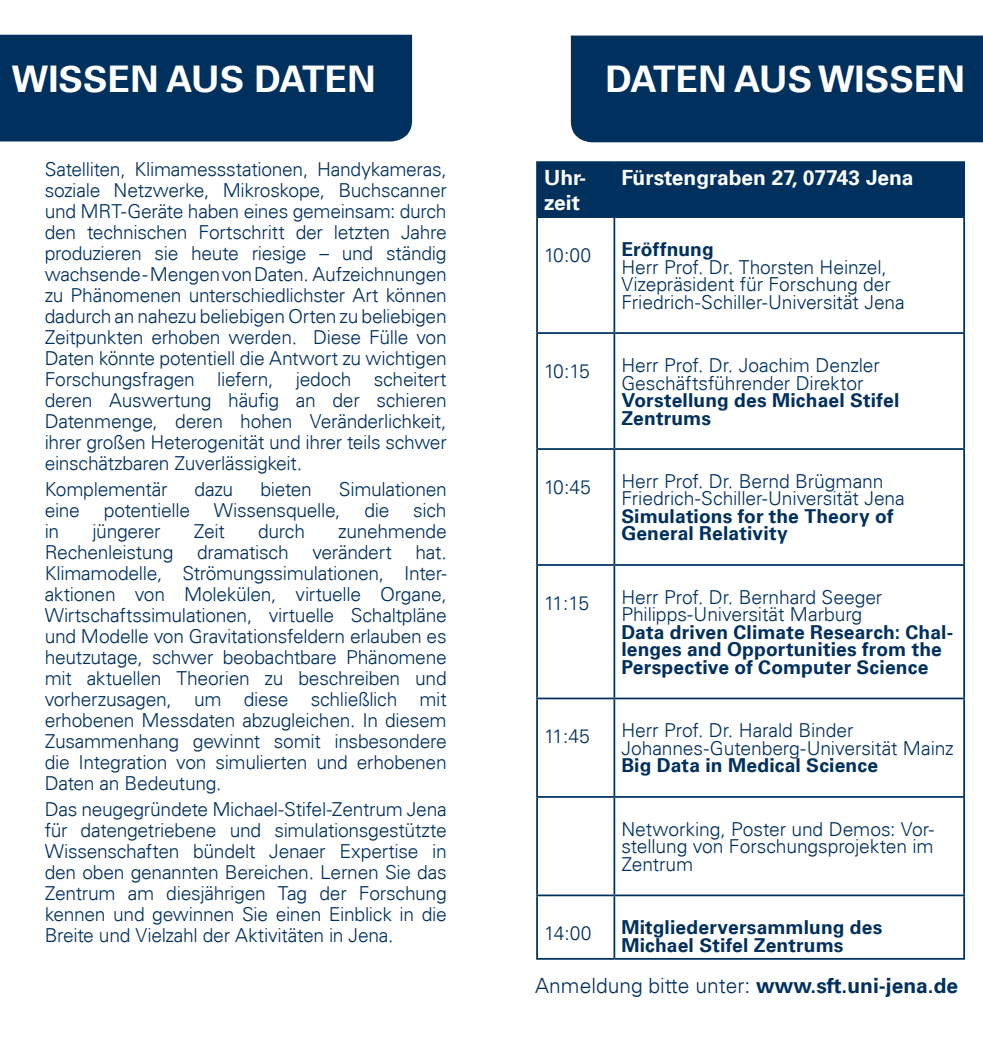
<style>
.page{position:relative;width:983px;height:1042px;background:#fff}
.page>*{position:absolute;margin:0;border:0;box-sizing:border-box;transform-origin:0 0}
.t1{font:700 36.75px "Univers 65";color:#fff}
.t2{font:300 21px "Univers 45";color:#00305e}
.t3{font:700 21px/25.2px "Univers 65";color:#fff}
.t4{font:300 19.25px/21px "Univers 45";letter-spacing:-.015em;color:#00305e;text-align:justify}
.t5{font:700 19.25px/17.5px "Univers 65";letter-spacing:.005em;color:#00305e}
.s1{font-family:"Univers 65";font-weight:700}
</style>
<div class="page">
<div style="left:0;top:35px;width:412px;height:106px;background:#00305e"></div>
<div style="left:570px;top:36px;width:412px;height:106px;background:#00305e"></div>
<div style="left:537px;top:163px;width:425px;height:53px;background:#00305e"></div>
<hr style="left:536px;top:218px;width:1px;height:114px;background:#00305e">
<hr style="left:613px;top:218px;width:2px;height:114px;background:#00305e">
<hr style="left:962px;top:218px;width:2px;height:114px;background:#00305e">
<hr style="left:536px;top:332px;width:78px;height:2px;background:#00305e">
<hr style="left:536px;top:334px;width:1px;height:114px;background:#00305e">
<hr style="left:614px;top:332px;width:350px;height:2px;background:#00305e">
<hr style="left:613px;top:334px;width:2px;height:114px;background:#00305e">
<hr style="left:962px;top:334px;width:2px;height:114px;background:#00305e">
<hr style="left:536px;top:448px;width:78px;height:2px;background:#00305e">
<hr style="left:536px;top:450px;width:1px;height:114px;background:#00305e">
<hr style="left:614px;top:448px;width:350px;height:2px;background:#00305e">
<hr style="left:613px;top:450px;width:2px;height:114px;background:#00305e">
<hr style="left:962px;top:450px;width:2px;height:114px;background:#00305e">
<hr style="left:536px;top:564px;width:78px;height:2px;background:#00305e">
<hr style="left:536px;top:566px;width:1px;height:131px;background:#00305e">
<hr style="left:614px;top:564px;width:350px;height:2px;background:#00305e">
<hr style="left:613px;top:566px;width:2px;height:131px;background:#00305e">
<hr style="left:962px;top:566px;width:2px;height:131px;background:#00305e">
<hr style="left:536px;top:697px;width:78px;height:2px;background:#00305e">
<hr style="left:536px;top:699px;width:1px;height:97px;background:#00305e">
<hr style="left:614px;top:697px;width:350px;height:2px;background:#00305e">
<hr style="left:613px;top:699px;width:2px;height:97px;background:#00305e">
<hr style="left:962px;top:699px;width:2px;height:97px;background:#00305e">
<hr style="left:536px;top:796px;width:78px;height:2px;background:#00305e">
<hr style="left:536px;top:798px;width:1px;height:96px;background:#00305e">
<hr style="left:614px;top:796px;width:350px;height:2px;background:#00305e">
<hr style="left:613px;top:798px;width:2px;height:96px;background:#00305e">
<hr style="left:962px;top:798px;width:2px;height:96px;background:#00305e">
<hr style="left:536px;top:894px;width:78px;height:2px;background:#00305e">
<hr style="left:536px;top:896px;width:1px;height:62px;background:#00305e">
<hr style="left:614px;top:894px;width:350px;height:2px;background:#00305e">
<hr style="left:613px;top:896px;width:2px;height:62px;background:#00305e">
<hr style="left:962px;top:896px;width:2px;height:62px;background:#00305e">
<hr style="left:536px;top:958px;width:78px;height:1px;background:#00305e">
<hr style="left:614px;top:958px;width:350px;height:1px;background:#00305e">
<hr style="left:536px;top:161px;width:78px;height:2px;background:#00305e">
<hr style="left:536px;top:163px;width:1px;height:53px;background:#00305e">
<hr style="left:536px;top:216px;width:78px;height:2px;background:#00305e">
<hr style="left:614px;top:161px;width:350px;height:2px;background:#00305e">
<hr style="left:613px;top:163px;width:2px;height:53px;background:#00305e">
<hr style="left:962px;top:163px;width:2px;height:53px;background:#00305e">
<hr style="left:614px;top:216px;width:350px;height:2px;background:#00305e">
<h1 class="t1" style="left:12px;top:58px;width:73px">WISSEN</h1>
<h1 class="t1" style="left:166px;top:58px;width:138px">AUS DATEN</h1>
<h1 class="t1" style="left:605px;top:58px;width:50px">DATEN</h1>
<h1 class="t1" style="left:733px;top:58px;width:156px">AUS WISSEN</h1>
<p class="t4" style="left:45px;top:158px;width:403px">Satelliten, Klimamessstationen, H andykameras, soziale N etzwerke, Mikroskope, Buchscanner und MRT-Geräte haben eines gemeinsam: durch den technischen Fortschritt der letzten Jahre produzieren sie heute riesige – und ständig wachsende - Mengen von Daten. Aufzeichnungen zu Phänomenen unterschiedlichster Art können dadurch an nahezu beliebigen Orten zu beliebigen Zeitpunkten erhoben werden. Diese Fülle von Daten könnte potentiell die Antwort zu wichtigen Forschungsfragen liefern, jedoch scheitert deren Auswertung häufig an der schieren Datenmenge, deren hohen Veränderlichkeit, ihrer großen H eterogenität und ihrer teils schwer einschätzbaren Zuverlässigkeit.</p>
<p class="t4" style="left:45px;top:478px;width:124px">Komplementär</p>
<p class="t4" style="left:194px;top:478px;width:40px">dazu</p>
<p class="t4" style="left:260px;top:478px;width:53px">bieten</p>
<p class="t4" style="left:45px;top:478px;width:403px;text-indent:294px">Simulationen eine potentielle Wissensquelle, die sich in</p>
<p class="t4" style="left:45px;top:520px;width:403px;text-indent:293px">zunehmende Rechenleistung dramatisch verändert hat.<br>Klimamodelle, Strömungssimulationen, Inter&shy;aktionen von Molekülen, virtuelle Organe, Wirtschaftssimulationen, virtuelle Schaltpläne und Modelle von G ravitationsfeldern erlauben es heutzutage, schwer beobachtbare Phänomene mit aktuellen Theorien zu beschreiben und vorherzusagen, um diese schließlich mit erhobenen Messdaten abzugleichen. In diesem Zusammenhang gewinnt somit insbesondere die Integration von simulierten und erhobenen Daten an Bedeutung.</p>
<p class="t4" style="left:45px;top:798px;width:403px">Das neugegründete Michael-Stifel-Zentrum Jena für datengetriebene und simulationsgestützte Wissenschaften bündelt Jenaer Expertise in den oben genannten Bereichen. Lernen Sie das Zentrum am diesjährigen Tag der Forschung kennen und gewinnen Sie einen Einblick in die Breite und Vielzahl der Aktivitäten in Jena.</p>
<p class="t4" style="left:92px;top:520px;width:70px">jüngerer</p>
<p class="t4" style="left:194px;top:520px;width:33px">Zeit</p>
<p class="t4" style="left:258px;top:520px;width:48px">durch</p>
<p class="t3" style="left:544px;top:165px;width:44px">Uhr&shy;zeit</p>
<p class="t3" style="left:621px;top:165px;width:293px">Fürstengraben 27, 07743 Jena</p>
<p class="t4" style="left:544px;top:244px;width:49px">10:00</p>
<p class="t5" style="left:621px;top:241px;width:94px">Eröffnung</p>
<p class="t4" style="left:621px;top:258px;width:285px;line-height:17.5px;text-align:left">H err Prof. Dr. Thorsten H einzel,<br>Vizepräsident für Forschung der<br>Friedrich-Schiller-U niversität Jena</p>
<p class="t4" style="left:544px;top:360px;width:47px">10:15</p>
<p class="t4" style="left:621px;top:356px;width:260px;line-height:17.5px">H err Prof. Dr. Joachim Denzler<br>Geschäftsführender Direktor</p>
<p class="t5" style="left:621px;top:392px;width:279px">Vorstellung des Michael Stifel<br>Zentrums</p>
<p class="t4" style="left:544px;top:476px;width:48px">10:45</p>
<p class="t4" style="left:621px;top:472px;width:285px;line-height:17.5px">H err Prof. Dr. Bernd Brügmann<br>Friedrich-Schiller-U niversität Jena</p>
<p class="t5" style="left:621px;top:507px;width:273px">Simulations for the Theory of<br>General Relativity</p>
<p class="t4" style="left:544px;top:592px;width:46px">11:15</p>
<p class="t4" style="left:621px;top:588px;width:262px;line-height:17.5px">H err Prof. Dr. Bernhard Seeger<br>Philipps-U niversität Marburg</p>
<p class="t5" style="left:621px;top:623px;width:333px">Data driven Climate Research: Chal&shy;lenges and Opportunities from the<br>Perspective of Computer Science</p>
<p class="t4" style="left:544px;top:725px;width:47px">11:45</p>
<p class="t4" style="left:621px;top:722px;width:334px;line-height:17.5px">Herr Prof. Dr. Harald Binder<br>Johannes-G utenberg-U niversität Mainz</p>
<p class="t5" style="left:621px;top:757px;width:258px">Big Data in Medical Science</p>
<p class="t4" style="left:621px;top:820px;width:314px;line-height:17.5px">Networking, Poster und Demos: Vor&shy;stellung von Forschungsprojekten im Zentrum</p>
<p class="t4" style="left:544px;top:922px;width:49px">14:00</p>
<p class="t5" style="left:621px;top:919px;width:262px">Mitgliederversammlung des<br>Michael Stifel Zentrums</p>
<p class="t2" style="left:535px;top:973px;width:424px">Anmeldung bitte unter: <span class="s1">www.sft.uni-jena.de</span></p>
</div>
